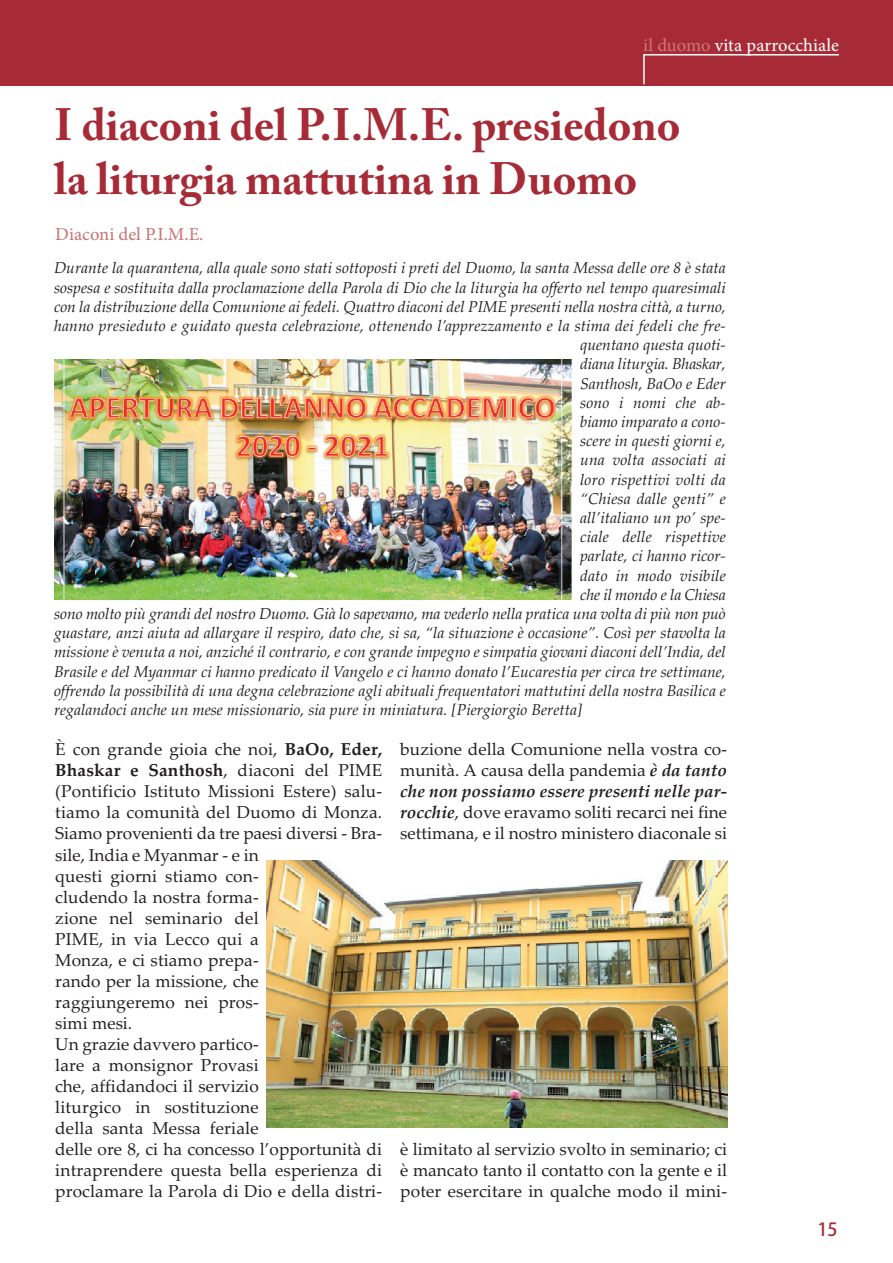
<style>
.page{position:relative;width:893px;height:1263px;background:#fff}
.page>*{position:absolute;margin:0;border:0;box-sizing:border-box;transform-origin:0 0}
.t1{font:700 45px/54px "Adobe Caslon Pro";color:#a72b36}
.t2{font:18px "Adobe Hebrew";color:#fff}
.t3{font:18px "Adobe Hebrew";color:#c97677}
.t4{font:18px "Adobe Heiti Std";color:#a72b36}
.t5{font:17.25px/21px "Palatino Linotype";letter-spacing:.01em;color:#231f20;text-align:justify}
.t6{font:italic 15.75px "Palatino Linotype";color:#231f20}
.s1{color:#c97677}
.s2{font-weight:700}
.s3{font-weight:700;font-style:italic}
</style>
<div class="page">
<div style="left:0;top:0;width:893px;height:85px;background:#a72b36"></div>
<svg style="left:642px;top:54px;width:198px;height:32px"></svg>
<img style="left:54px;top:360px;width:518px;height:240px">
<img style="left:266px;top:860px;width:462px;height:268px">
<p class="t2" style="left:643px;top:38px;width:197px"><span class="s1">il duomo</span> vita parrocchiale</p>
<h1 class="t1" style="left:54px;top:103px;width:628px">I diaconi del P.I.M.E. presiedono la liturgia mattutina in Duomo</h1>
<p class="t3" style="left:55px;top:228px;width:150px">Diaconi del P.I.M.E.</p>
<p class="t6" style="left:54px;top:259px;width:673px">Durante la quarantena, alla quale sono stati sottoposti i preti del Duomo, la santa Messa delle ore 8 è stata</p>
<p class="t6" style="left:54px;top:278px;width:673px">sospesa e sostituita dalla proclamazione della Parola di Dio che la liturgia ha offerto nel tempo quaresimali</p>
<p class="t6" style="left:54px;top:297px;width:673px">con la distribuzione della Comunione ai fedeli. Quattro diaconi del PIME presenti nella nostra città, a turno,</p>
<p class="t6" style="left:54px;top:316px;width:673px">hanno presieduto e guidato questa celebrazione, ottenendo l’apprezzamento e la stima dei fedeli che fre-</p>
<p class="t6" style="left:580px;top:335px;width:147px">quentano questa quoti-</p>
<p class="t6" style="left:580px;top:355px;width:147px">diana liturgia. Bhaskar,</p>
<p class="t6" style="left:580px;top:374px;width:147px">Santhosh, BaOo e Eder</p>
<p class="t6" style="left:580px;top:393px;width:147px">sono i nomi che ab-</p>
<p class="t6" style="left:580px;top:412px;width:147px">biamo imparato a cono-</p>
<p class="t6" style="left:580px;top:431px;width:147px">scere in questi giorni e,</p>
<p class="t6" style="left:580px;top:451px;width:147px">una volta associati ai</p>
<p class="t6" style="left:580px;top:470px;width:147px">loro rispettivi volti da</p>
<p class="t6" style="left:580px;top:489px;width:147px">“Chiesa dalle genti” e</p>
<p class="t6" style="left:580px;top:508px;width:147px">all’italiano un po’ spe-</p>
<p class="t6" style="left:580px;top:527px;width:147px">ciale delle rispettive</p>
<p class="t6" style="left:580px;top:547px;width:147px">parlate, ci hanno ricor-</p>
<p class="t6" style="left:580px;top:566px;width:147px">dato in modo visibile</p>
<p class="t6" style="left:580px;top:585px;width:147px">che il mondo e la Chiesa</p>
<p class="t6" style="left:54px;top:604px;width:673px">sono molto più grandi del nostro Duomo. Già lo sapevamo, ma vederlo nella pratica una volta di più non può</p>
<p class="t6" style="left:54px;top:624px;width:673px">guastare, anzi aiuta ad allargare il respiro, dato che, si sa, “la situazione è occasione”. Così per stavolta la</p>
<p class="t6" style="left:54px;top:643px;width:673px">missione è venuta a noi, anziché il contrario, e con grande impegno e simpatia giovani diaconi dell’India, del</p>
<p class="t6" style="left:54px;top:662px;width:673px">Brasile e del Myanmar ci hanno predicato il Vangelo e ci hanno donato l’Eucarestia per circa tre settimane,</p>
<p class="t6" style="left:54px;top:681px;width:673px">offrendo la possibilità di una degna celebrazione agli abituali frequentatori mattutini della nostra Basilica e</p>
<p class="t6" style="left:54px;top:700px;width:530px">regalandoci anche un mese missionario, sia pure in miniatura. [Piergiorgio Beretta]</p>
<p class="t5" style="left:55px;top:739px;width:328px;text-align:left">È con grande gioia che noi, <span class="s2">BaOo, Eder,<br>Bhaskar e Santhosh</span>, diaconi del PIME (Pontificio Istituto Missioni Estere) salu&shy;tiamo la comunità del Duomo di Monza.<br>Siamo provenienti da tre paesi diversi - Bra&shy;sile, India e Myanmar - e in<br>questi giorni stiamo con-<br>cludendo la nostra forma-<br>zione nel seminario del<br>PIME, in via Lecco qui a<br>Monza, e ci stiamo prepa-<br>rando per la missione, che raggiungeremo nei pros-<br>simi mesi.<br>Un grazie davvero partico-<br>lare a monsignor Provasi<br>che, affidandoci il servizio<br>liturgico in sostituzione<br>della santa Messa feriale<br>delle ore 8, ci ha concesso l’opportunità di intraprendere questa bella esperienza di proclamare la Parola di Dio e della distri-</p>
<p class="t5" style="left:400px;top:739px;width:328px">buzione della Comunione nella vostra co&shy;munità. A causa della pandemia <span class="s3">è da tanto che non possiamo essere presenti nelle par&shy;rocchie</span>, dove eravamo soliti recarci nei fine settimana, e il nostro ministero diaconale si</p>
<p class="t5" style="left:400px;top:1138px;width:328px">è limitato al servizio svolto in seminario; ci è mancato tanto il contatto con la gente e il poter esercitare in qualche modo il mini-</p>
<p class="t4" style="left:817px;top:1219px;width:22px">15</p>
</div>
